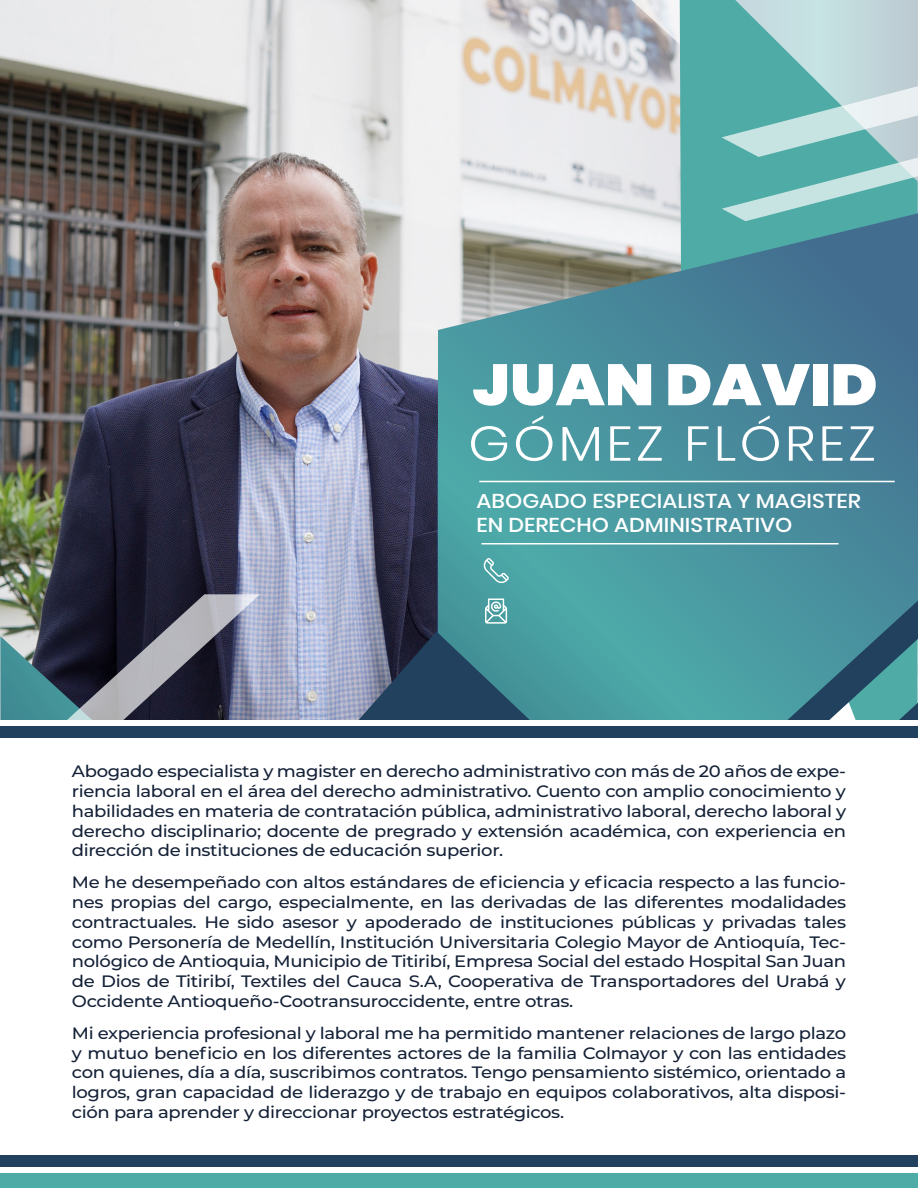
<style>
.page{position:relative;width:918px;height:1188px;background:#fff}
.page>*{position:absolute;margin:0;border:0;box-sizing:border-box;transform-origin:0 0}
.t1{font:900 58.2px "Poppins";color:#fff;scale:1.09 1}
.t2{font:800 53.25px "Open Sans";color:#fff;scale:1.09 1}
.t3{font:300 48.75px "Poppins";letter-spacing:.06em;color:#fff;scale:1.09 1}
.t4{font:500 19.95px/24px "Poppins";color:#fff;scale:1.09 1}
.t5{font:500 16.5px/19.8px "Montserrat";letter-spacing:-.02em;color:#142137;text-align:justify;scale:1.09 1}
</style>
<div class="page">
<img style="left:0;top:0;width:630px;height:594px">
<img style="left:1px;top:293px;width:434px;height:339px">
<svg style="left:630px;top:0;width:50px;height:213px;background:#d7d4d5"></svg>
<svg style="left:680px;top:0;width:238px;height:213px;background:#81bfbd"></svg>
<svg style="left:435px;top:213px;width:483px;height:419px;background:#55929f"></svg>
<svg style="left:610px;top:601px;width:308px;height:31px;background:#48949e"></svg>
<svg style="left:722px;top:57px;width:196px;height:164px;background:#84c2c0"></svg>
<svg style="left:0;top:594px;width:260px;height:38px;background:#595b66"></svg>
<svg style="left:0;top:632px;width:918px;height:88px;background:#53808d"></svg>
<div style="left:0;top:1173px;width:918px;height:15px;background:#4eaba6"></div>
<div style="left:0;top:726px;width:918px;height:12px;background:#21415e"></div>
<div style="left:0;top:1155px;width:918px;height:12px;background:#21415e"></div>
<hr style="left:479px;top:481px;width:416px;height:1px;background:#fff">
<hr style="left:482px;top:543px;width:356px;height:1px;background:#fff">
<svg style="left:483px;top:558px;width:26px;height:26px"></svg>
<svg style="left:485px;top:598px;width:22px;height:26px"></svg>
<h1 class="t1" style="left:473px;top:351px;width:373px">JUAN DAVID</h1>
<h2 class="t2" style="left:499px;top:374px;width:319px">PROPUESTA</h2>
<h3 class="t3" style="left:468px;top:415px;width:376px">GÓMEZ FLÓREZ</h3>
<p class="t4" style="left:477px;top:489px;width:354px">ABOGADO ESPECIALISTA Y MAGISTER<br>EN DERECHO ADMINISTRATIVO</p>
<p class="t5" style="left:72px;top:761px;width:712px">Abogado especialista y magister en derecho administrativo con más de 20 años de expe&shy;riencia laboral en el área del derecho administrativo. Cuento con amplio conocimiento y habilidades en materia de contratación pública, administrativo laboral, derecho laboral y derecho disciplinario; docente de pregrado y extensión académica, con experiencia en dirección de instituciones de educación superior.</p>
<p class="t5" style="left:72px;top:872px;width:712px">Me he desempeñado con altos estándares de eficiencia y eficacia respecto a las funcio&shy;nes propias del cargo, especialmente, en las derivadas de las diferentes modalidades contractuales. He sido asesor y apoderado de instituciones públicas y privadas tales como Personería de Medellín, Institución Universitaria Colegio Mayor de Antioquía, Tec&shy;nológico de Antioquia, Municipio de Titiribí, Empresa Social del estado Hospital San Juan de Dios de Titiribí, Textiles del Cauca S.A, Cooperativa de Transportadores del Urabá y Occidente Antioqueño-Cootransuroccidente, entre otras.</p>
<p class="t5" style="left:72px;top:1022px;width:712px">Mi experiencia profesional y laboral me ha permitido mantener relaciones de largo plazo y mutuo beneficio en los diferentes actores de la familia Colmayor y con las entidades con quienes, día a día, suscribimos contratos. Tengo pensamiento sistémico, orientado a logros, gran capacidad de liderazgo y de trabajo en equipos colaborativos, alta disposi&shy;ción para aprender y direccionar proyectos estratégicos.</p>
</div>
